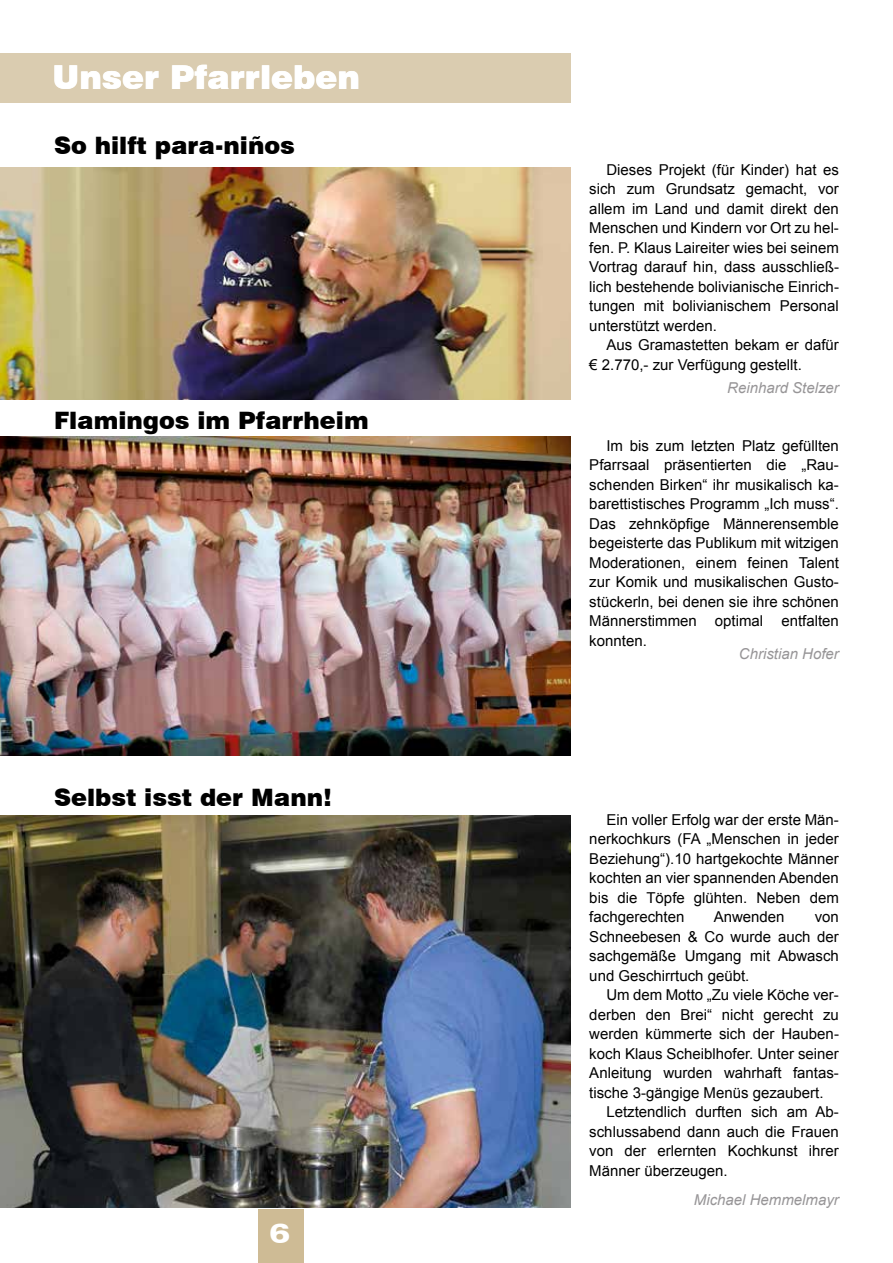
<style>
.page{position:relative;width:893px;height:1263px;background:#fff}
.page>*{position:absolute;margin:0;border:0;box-sizing:border-box;transform-origin:0 0}
.t1{font:900 33px "Swiss 721 BT";color:#fff}
.t2{font:900 expanded 27px "Zurich BT";color:#fff}
.t3{font:900 24px "Swiss 721 BT";color:#000}
.t4{font:15px/19.5px "Arial";color:#000;text-align:justify}
.t5{font:italic 15px "Arial";color:#979597}
</style>
<div class="page">
<img style="left:0;top:437px;width:570px;height:319px">
<img style="left:0;top:815px;width:570px;height:392px">
<img style="left:0;top:168px;width:570px;height:231px">
<div style="left:258px;top:1209px;width:45px;height:54px;background:#cebb95"></div>
<div style="left:0;top:53px;width:570px;height:50px;background:#daccb0"></div>
<h1 class="t1" style="left:53px;top:57px;width:309px">Unser Pfarrleben</h1>
<h3 class="t3" style="left:54px;top:131px;width:242px">So hilft para-niños</h3>
<h3 class="t3" style="left:54px;top:406px;width:316px">Flamingos im Pfarrheim</h3>
<h3 class="t3" style="left:54px;top:783px;width:280px">Selbst isst der Mann!</h3>
<h2 class="t2" style="left:270px;top:1217px;width:22px">6</h2>
<p class="t4" style="left:589px;top:160px;width:251px;text-indent:17px">Dieses Projekt (für Kinder) hat es sich zum Grundsatz gemacht, vor allem im Land und damit direkt den Menschen und Kindern vor Ort zu hel&shy;fen. P. Klaus Laireiter wies bei seinem Vortrag darauf hin, dass ausschließ&shy;lich bestehende bolivianische Einrich&shy;tungen mit bolivianischem Personal unterstützt werden.</p>
<p class="t4" style="left:589px;top:335px;width:251px;text-indent:17px">Aus Gramastetten bekam er dafür € 2.770,- zur Verfügung gestellt.</p>
<p class="t5" style="left:727px;top:378px;width:113px">Reinhard Stelzer</p>
<p class="t4" style="left:589px;top:435px;width:251px;text-indent:17px">Im bis zum letzten Platz gefüllten Pfarrsaal präsentierten die „Rau&shy;schenden Birken“ ihr musikalisch ka&shy;barettistisches Programm „Ich muss“.<br>Das zehnköpfige Männerensemble begeisterte das Publikum mit witzigen Moderationen, einem feinen Talent zur Komik und musikalischen Gusto&shy;stückerln, bei denen sie ihre schönen Männerstimmen optimal entfalten konnten.</p>
<p class="t5" style="left:739px;top:644px;width:102px">Christian Hofer</p>
<p class="t4" style="left:589px;top:810px;width:251px;text-indent:17px">Ein voller Erfolg war der erste Män&shy;nerkochkurs (FA „Menschen in jeder Beziehung“).10 hartgekochte Männer kochten an vier spannenden Abenden bis die Töpfe glühten. Neben dem fachgerechten</p>
<p class="t4" style="left:714px;top:907px;width:72px">Anwenden</p>
<p class="t4" style="left:589px;top:907px;width:251px;text-indent:225px">von Schneebesen &amp; Co wurde auch der sachgemäße Umgang mit Abwasch und Geschirrtuch geübt.</p>
<p class="t4" style="left:589px;top:985px;width:251px;text-indent:17px">Um dem Motto „Zu viele Köche ver&shy;derben den Brei“ nicht gerecht zu werden kümmerte sich der Hauben&shy;koch Klaus Scheiblhofer. Unter seiner Anleitung wurden wahrhaft fantas&shy;tische 3-gängige Menüs gezaubert.</p>
<p class="t4" style="left:589px;top:1102px;width:251px;text-indent:17px">Letztendlich durften sich am Ab&shy;schlussabend dann auch die Frauen von der erlernten Kochkunst ihrer Männer überzeugen.</p>
<p class="t5" style="left:694px;top:1190px;width:147px">Michael Hemmelmayr</p>
</div>
